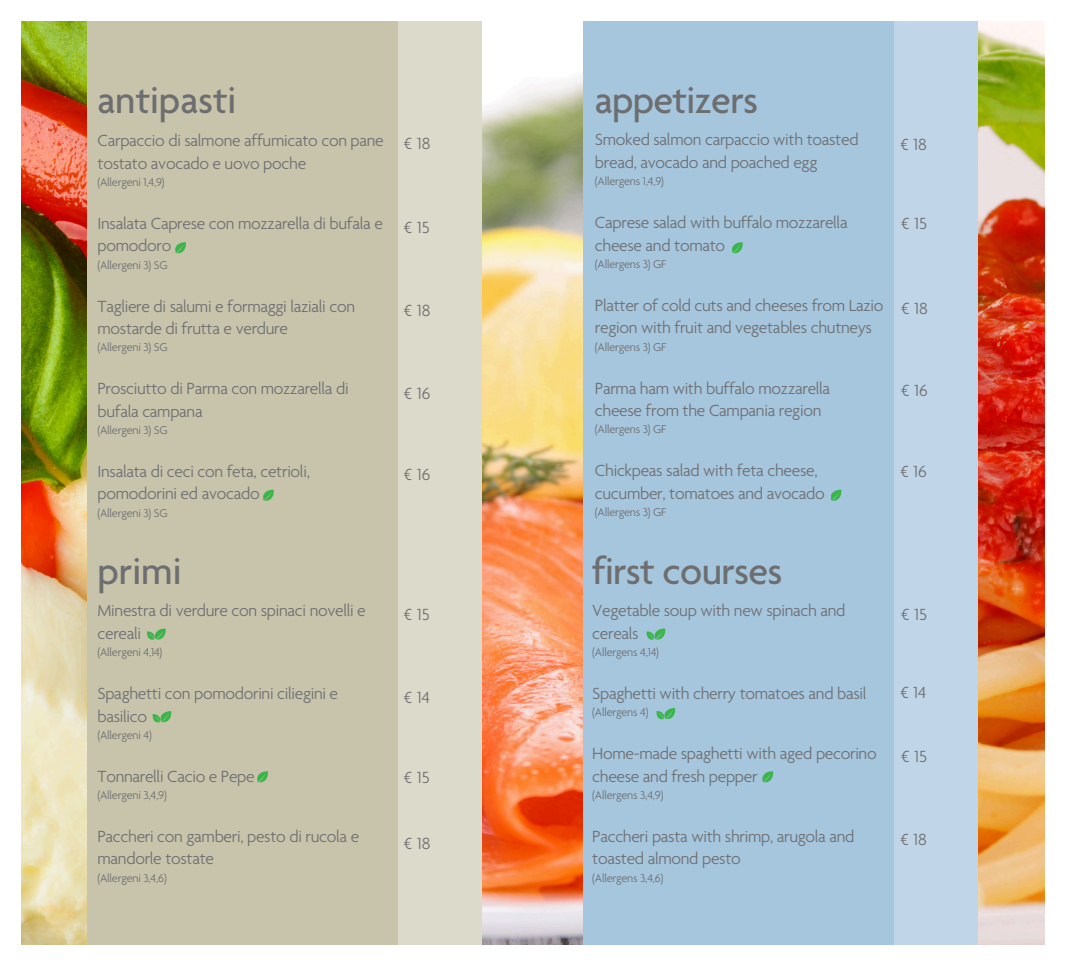
<style>
.page{position:relative;width:1066px;height:966px;background:#fff}
.page>*{position:absolute;margin:0;border:0;box-sizing:border-box;transform-origin:0 0}
.t1{font:500 40.25px "Agenda";letter-spacing:-.015em;color:#6d6e70}
.t2{font:300 17.5px/22.4px "Agenda";letter-spacing:-.015em;color:#6d6e70}
.t3{font:300 12.25px "Agenda";letter-spacing:-.015em;color:#6d6e70}
</style>
<div class="page">
<div style="left:533px;top:22px;width:511px;height:922px;background:#a6c6de"></div>
<div style="left:894px;top:22px;width:135px;height:922px;background:#c0d5e7"></div>
<div style="left:37px;top:22px;width:496px;height:922px;background:#c8c4ac"></div>
<div style="left:399px;top:22px;width:84px;height:922px;background:#dcdacb"></div>
<img style="left:22px;top:22px;width:64px;height:923px">
<img style="left:979px;top:22px;width:65px;height:923px">
<img style="left:483px;top:22px;width:100px;height:923px">
<svg style="left:176px;top:242px;width:10px;height:11px"></svg>
<svg style="left:263px;top:489px;width:11px;height:12px"></svg>
<svg style="left:732px;top:242px;width:11px;height:11px"></svg>
<svg style="left:831px;top:489px;width:11px;height:12px"></svg>
<svg style="left:147px;top:628px;width:19px;height:12px"></svg>
<svg style="left:152px;top:711px;width:20px;height:12px"></svg>
<svg style="left:258px;top:771px;width:10px;height:12px"></svg>
<svg style="left:646px;top:628px;width:20px;height:12px"></svg>
<svg style="left:656px;top:708px;width:20px;height:12px"></svg>
<svg style="left:763px;top:771px;width:10px;height:12px"></svg>
<h1 class="t1" style="left:98px;top:84px;width:140px">antipasti</h1>
<h1 class="t2" style="left:98px;top:131px;width:288px">Carpaccio di salmone affumicato con pane tostato avocado e uovo poche</h1>
<h1 class="t3" style="left:98px;top:177px;width:69px">(Allergeni 1,4,9)</h1>
<h1 class="t2" style="left:98px;top:214px;width:287px">Insalata Caprese con mozzarella di bufala e pomodoro</h1>
<h1 class="t3" style="left:98px;top:260px;width:72px">(Allergeni 3) SG</h1>
<h1 class="t2" style="left:98px;top:297px;width:259px">Tagliere di salumi e formaggi laziali con mostarde di frutta e verdure</h1>
<h1 class="t3" style="left:98px;top:343px;width:72px">(Allergeni 3) SG</h1>
<p class="t2" style="left:98px;top:379px;width:253px">Prosciutto di Parma con mozzarella di bufala campana</p>
<p class="t3" style="left:98px;top:425px;width:72px">(Allergeni 3) SG</p>
<p class="t2" style="left:98px;top:462px;width:214px">Insalata di ceci con feta, cetrioli, pomodorini ed avocado</p>
<p class="t3" style="left:98px;top:508px;width:72px">(Allergeni 3) SG</p>
<p class="t1" style="left:98px;top:555px;width:85px">primi</p>
<p class="t2" style="left:98px;top:601px;width:270px">Minestra di verdure con spinaci novelli e cereali</p>
<p class="t3" style="left:98px;top:647px;width:66px">(Allergeni 4,14)</p>
<h1 class="t2" style="left:98px;top:684px;width:242px">Spaghetti con pomodorini ciliegini e basilico</h1>
<h1 class="t3" style="left:98px;top:730px;width:56px">(Allergeni 4)</h1>
<h1 class="t2" style="left:98px;top:767px;width:159px">Tonnarelli Cacio e Pepe</h1>
<h1 class="t3" style="left:98px;top:790px;width:71px">(Allergeni 3,4,9)</h1>
<h1 class="t2" style="left:98px;top:827px;width:263px">Paccheri con gamberi, pesto di rucola e mandorle tostate</h1>
<h1 class="t3" style="left:98px;top:873px;width:71px">(Allergeni 3,4,6)</h1>
<p class="t2" style="left:404px;top:134px;width:28px">€ 18</p>
<h1 class="t2" style="left:404px;top:218px;width:27px">€ 15</h1>
<h1 class="t2" style="left:404px;top:301px;width:28px">€ 18</h1>
<p class="t2" style="left:404px;top:384px;width:28px">€ 16</p>
<h1 class="t2" style="left:404px;top:465px;width:28px">€ 16</h1>
<p class="t2" style="left:404px;top:605px;width:27px">€ 15</p>
<h1 class="t2" style="left:404px;top:688px;width:28px">€ 14</h1>
<h1 class="t2" style="left:404px;top:768px;width:27px">€ 15</h1>
<h1 class="t2" style="left:404px;top:834px;width:28px">€ 18</h1>
<h1 class="t1" style="left:595px;top:84px;width:165px">appetizers</h1>
<h1 class="t2" style="left:595px;top:130px;width:265px">Smoked salmon carpaccio with toasted bread, avocado and poached egg</h1>
<h1 class="t3" style="left:595px;top:177px;width:71px">(Allergens 1,4,9)</h1>
<h1 class="t2" style="left:595px;top:213px;width:254px">Caprese salad with buffalo mozzarella cheese and tomato</h1>
<h1 class="t3" style="left:595px;top:259px;width:73px">(Allergens 3) GF</h1>
<h1 class="t2" style="left:595px;top:296px;width:290px">Platter of cold cuts and cheeses from Lazio region with fruit and vegetables chutneys</h1>
<h1 class="t3" style="left:595px;top:342px;width:73px">(Allergens 3) GF</h1>
<h1 class="t2" style="left:595px;top:379px;width:237px">Parma ham with buffalo mozzarella cheese from the Campania region</h1>
<h1 class="t3" style="left:595px;top:425px;width:73px">(Allergens 3) GF</h1>
<p class="t2" style="left:595px;top:461px;width:231px">Chickpeas salad with feta cheese, cucumber, tomatoes and avocado</p>
<p class="t3" style="left:595px;top:507px;width:73px">(Allergens 3) GF</p>
<h1 class="t1" style="left:592px;top:555px;width:192px">first courses</h1>
<h1 class="t2" style="left:592px;top:601px;width:255px">Vegetable soup with new spinach and cereals</h1>
<h1 class="t3" style="left:592px;top:647px;width:68px">(Allergens 4,14)</h1>
<h1 class="t2" style="left:592px;top:684px;width:276px">Spaghetti with cherry tomatoes and basil</h1>
<h1 class="t3" style="left:592px;top:708px;width:58px">(Allergens 4)</h1>
<h1 class="t2" style="left:592px;top:744px;width:286px">Home-made spaghetti with aged pecorino cheese and fresh pepper</h1>
<h1 class="t3" style="left:592px;top:790px;width:73px">(Allergens 3,4,9)</h1>
<h1 class="t2" style="left:592px;top:827px;width:264px">Paccheri pasta with shrimp, arugola and toasted almond pesto</h1>
<h1 class="t3" style="left:592px;top:873px;width:73px">(Allergens 3,4,6)</h1>
<h1 class="t2" style="left:900px;top:135px;width:28px">€ 18</h1>
<h1 class="t2" style="left:901px;top:214px;width:27px">€ 15</h1>
<h1 class="t2" style="left:901px;top:299px;width:28px">€ 18</h1>
<h1 class="t2" style="left:901px;top:381px;width:28px">€ 16</h1>
<p class="t2" style="left:900px;top:462px;width:28px">€ 16</p>
<h1 class="t2" style="left:901px;top:605px;width:27px">€ 15</h1>
<p class="t2" style="left:900px;top:683px;width:28px">€ 14</p>
<p class="t2" style="left:901px;top:747px;width:27px">€ 15</p>
<p class="t2" style="left:900px;top:830px;width:28px">€ 18</p>
</div>
